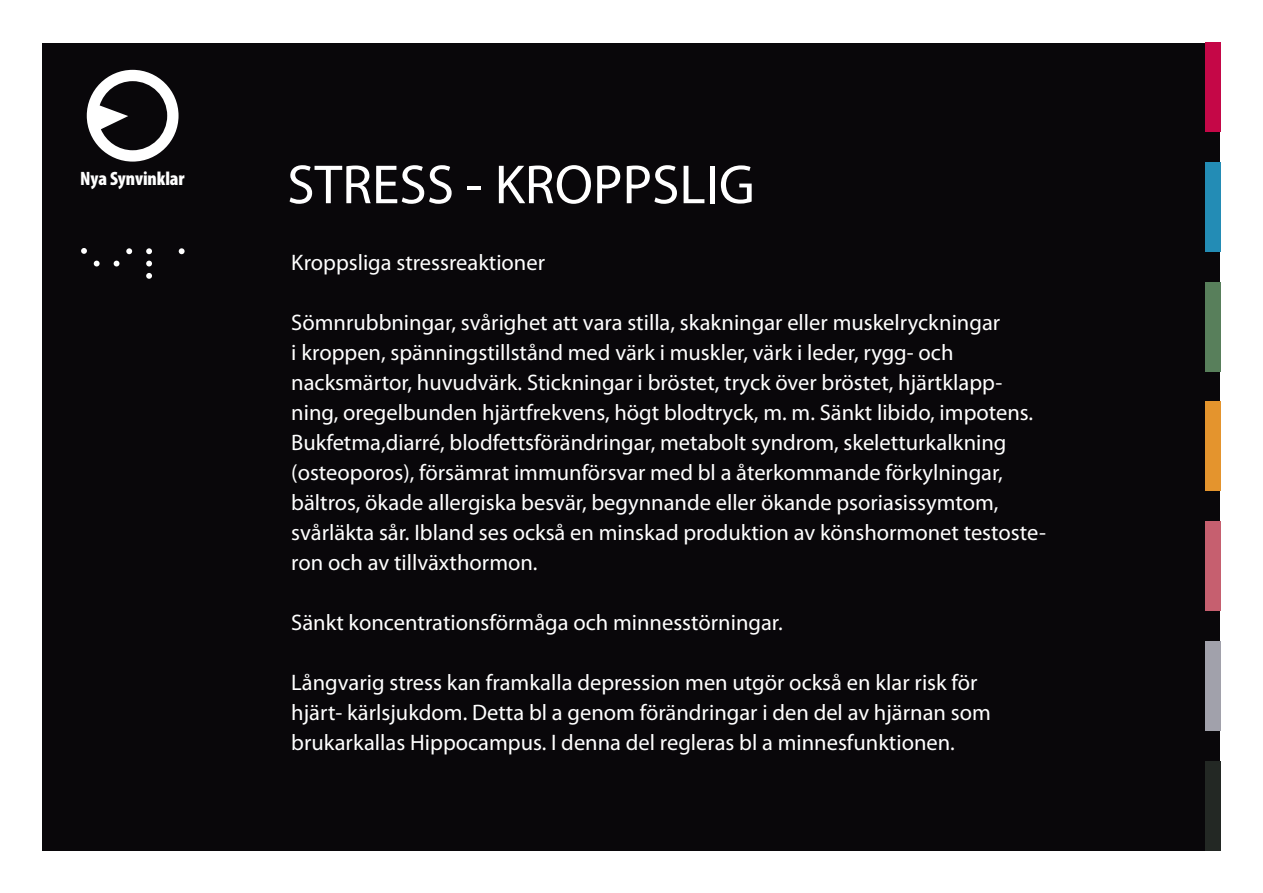
<style>
.page{position:relative;width:1263px;height:893px;background:#fff}
.page>*{position:absolute;margin:0;border:0;box-sizing:border-box;transform-origin:0 0}
.t1{font:55.5px "Myriad Pro";color:#fff}
.t2{font:22.5px/30px "Myriad Pro";color:#fff}
.t3{font:900 condensed 19.35px "Myriad Pro";letter-spacing:-.005em;color:#fff}
</style>
<div class="page">
<div style="left:43px;top:43px;width:1177px;height:807px;background:#09070a"></div>
<svg style="left:87px;top:70px;width:92px;height:92px"></svg>
<svg style="left:81px;top:248px;width:6px;height:6px"></svg>
<svg style="left:94px;top:261px;width:6px;height:5px"></svg>
<svg style="left:114px;top:261px;width:5px;height:5px"></svg>
<svg style="left:126px;top:248px;width:6px;height:6px"></svg>
<svg style="left:146px;top:248px;width:6px;height:6px"></svg>
<svg style="left:146px;top:261px;width:6px;height:5px"></svg>
<svg style="left:146px;top:273px;width:6px;height:6px"></svg>
<svg style="left:179px;top:248px;width:6px;height:6px"></svg>
<div style="left:1205px;top:43px;width:15px;height:89px;background:#c50747"></div>
<div style="left:1205px;top:162px;width:15px;height:90px;background:#238cb5"></div>
<div style="left:1205px;top:282px;width:15px;height:90px;background:#587f5b"></div>
<div style="left:1205px;top:402px;width:15px;height:89px;background:#e4942d"></div>
<div style="left:1205px;top:521px;width:15px;height:90px;background:#c65f6f"></div>
<div style="left:1205px;top:641px;width:15px;height:90px;background:#a1a1ab"></div>
<div style="left:1205px;top:761px;width:15px;height:89px;background:#232824"></div>
<p class="t3" style="left:80px;top:168px;width:106px">Nya Synvinklar</p>
<p class="t1" style="left:287px;top:150px;width:469px">STRESS - KROPPSLIG</p>
<p class="t2" style="left:291px;top:247px;width:255px">Kroppsliga stressreaktioner</p>
<p class="t2" style="left:291px;top:307px;width:710px">Sömnrubbningar, svårighet att vara stilla, skakningar eller muskelryckningar</p>
<p class="t2" style="left:291px;top:337px;width:664px">i kroppen, spänningstillstånd med värk i muskler, värk i leder, rygg- och</p>
<p class="t2" style="left:291px;top:367px;width:743px">nacksmärtor, huvudvärk. Stickningar i bröstet, tryck över bröstet, hjärtklapp&shy;ning, oregelbunden hjärtfrekvens, högt blodtryck, m. m. Sänkt libido, impotens.<br>Bukfetma,diarré, blodfettsförändringar, metabolt syndrom, skeletturkalkning</p>
<p class="t2" style="left:291px;top:457px;width:713px">(osteoporos), försämrat immunförsvar med bl a återkommande förkylningar,</p>
<p class="t2" style="left:291px;top:487px;width:709px">bältros, ökade allergiska besvär, begynnande eller ökande psoriasissymtom,</p>
<p class="t2" style="left:291px;top:517px;width:756px">svårläkta sår. Ibland ses också en minskad produktion av könshormonet testoste&shy;ron och av tillväxthormon.</p>
<p class="t2" style="left:291px;top:607px;width:493px">Sänkt koncentrationsförmåga och minnesstörningar.</p>
<p class="t2" style="left:291px;top:667px;width:688px">Långvarig stress kan framkalla depression men utgör också en klar risk för</p>
<p class="t2" style="left:291px;top:697px;width:701px">hjärt- kärlsjukdom. Detta bl a genom förändringar i den del av hjärnan som</p>
<p class="t2" style="left:291px;top:727px;width:665px">brukarkallas Hippocampus. I denna del regleras bl a minnesfunktionen.</p>
</div>
